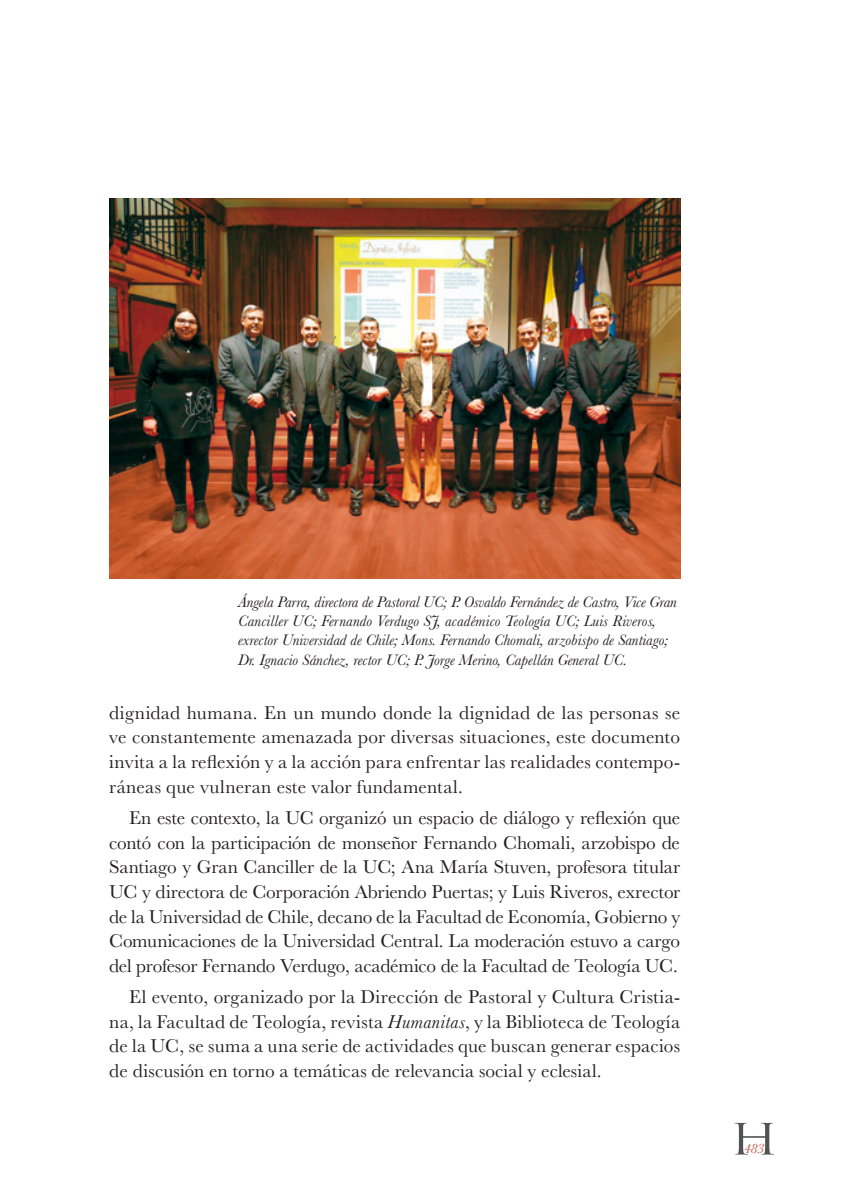
<style>
.page{position:relative;width:844px;height:1191px;background:#fff}
.page>*{position:absolute;margin:0;border:0;box-sizing:border-box;transform-origin:0 0}
.t1{font:42px "Trajan Pro";color:#515255;scale:1.2 1}
.Texto_general_Bask{font:19.25px/24.5px "Baskerville";color:#231f20;text-align:justify}
.Lectura_de_foto_Ba{font:italic 15.75px/19.2px "Baskerville";color:#231f20}
.t2{font:italic 14px "Baskerville";color:#bb4e40}
.s1{font-style:italic}
</style>
<div class="page">
<img style="left:109px;top:198px;width:571px;height:380px">
<p class="Lectura_de_foto_Ba" style="left:238px;top:592px;width:440px">Ángela Parra, directora de Pastoral UC; P. Osvaldo Fernández de Castro, Vice Gran<br>Canciller UC; Fernando Verdugo SJ, académico Teología UC; Luis Riveros,</p>
<p class="Lectura_de_foto_Ba" style="left:238px;top:630px;width:431px">exrector Universidad de Chile; Mons. Fernando Chomali, arzobispo de Santiago;</p>
<p class="Lectura_de_foto_Ba" style="left:238px;top:650px;width:390px">Dr. Ignacio Sánchez, rector UC; P. Jorge Merino, Capellán General UC.</p>
<p class="Texto_general_Bask" style="left:109px;top:701px;width:572px">dignidad humana. En un mundo donde la dignidad de las personas se ve constantemente amenazada por diversas situaciones, este documento invita a la reflexión y a la acción para enfrentar las realidades contempo&shy;ráneas que vulneran este valor fundamental.</p>
<p class="Texto_general_Bask" style="left:109px;top:806px;width:572px;text-indent:20px">En este contexto, la UC organizó un espacio de diálogo y reflexión que contó con la participación de monseñor Fernando Chomali, arzobispo de Santiago y Gran Canciller de la UC; Ana María Stuven, profesora titular UC y directora de Corporación Abriendo Puertas; y Luis Riveros, exrector de la Universidad de Chile, decano de la Facultad de Economía, Gobierno y Comunicaciones de la Universidad Central. La moderación estuvo a cargo del profesor Fernando Verdugo, académico de la Facultad de Teología UC.</p>
<p class="Texto_general_Bask" style="left:109px;top:985px;width:572px;text-indent:20px">El evento, organizado por la Dirección de Pastoral y Cultura Cristia&shy;na, la Facultad de Teología, revista <span class="s1">Humanitas</span>, y la Biblioteca de Teología de la UC, se suma a una serie de actividades que buscan generar espacios de discusión en torno a temáticas de relevancia social y eclesial.</p>
<h1 class="t1" style="left:729px;top:1112px;width:42px">H</h1>
<p class="t2" style="left:743px;top:1138px;width:22px">483</p>
</div>
